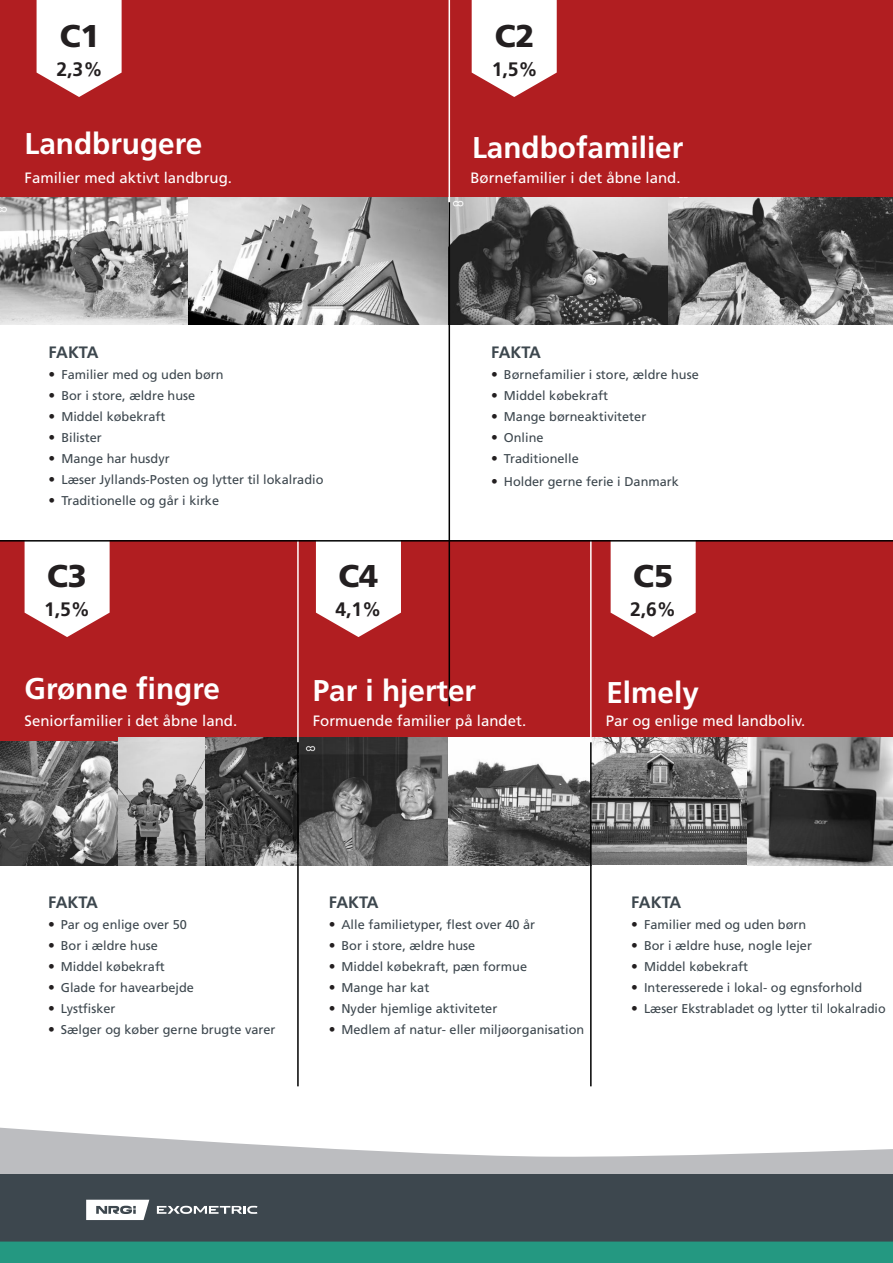
<style>
.page{position:relative;width:893px;height:1263px;background:#fff}
.page>*{position:absolute;margin:0;border:0;box-sizing:border-box;transform-origin:0 0}
.t1{font:900 31.5px "Frutiger LT Std";color:#231f20}
.R2{font:700 30px "Frutiger LT Std";color:#fff}
.t2{font:700 19.5px "Frutiger LT Std";color:#231f20}
.brødtekst{font:700 16.5px "Frutiger LT Std";letter-spacing:-.015em;color:#3d474e}
.brødtekst-2{font:15px "Frutiger LT Std";color:#fff}
.brødtekst-3{font:12.75px "Frutiger LT Std";color:#3d474e}
.s1{font-weight:900;font-size:13.5px;color:#231f20}
</style>
<div class="page">
<svg style="left:0;top:1127px;width:893px;height:47px;fill:#bcbdc0"></svg>
<div style="left:0;top:1174px;width:893px;height:89px;background:#3d474e"></div>
<div style="left:0;top:1241px;width:893px;height:22px;background:#249881"></div>
<svg style="left:157px;top:1205px;width:100px;height:9px"></svg>
<svg style="left:86px;top:1200px;width:63px;height:20px"></svg>
<div style="left:0;top:540px;width:893px;height:202px;background:#b11e21"></div>
<div style="left:0;top:0;width:893px;height:202px;background:#b11e21"></div>
<img style="left:299px;top:738px;width:150px;height:127px">
<img style="left:449px;top:738px;width:444px;height:127px">
<img style="left:0;top:741px;width:118px;height:124px">
<img style="left:204px;top:738px;width:93px;height:127px">
<img style="left:118px;top:738px;width:86px;height:127px">
<img style="left:448px;top:197px;width:221px;height:127px">
<img style="left:669px;top:197px;width:224px;height:127px">
<img style="left:0;top:197px;width:188px;height:127px">
<img style="left:188px;top:197px;width:260px;height:127px">
<hr style="left:449px;top:0;width:1px;height:202px;background:#fff">
<hr style="left:449px;top:202px;width:1px;height:504px;background:#000">
<svg style="left:37px;top:0;width:85px;height:97px;background:#f4e1e2"></svg>
<svg style="left:472px;top:0;width:85px;height:97px;background:#f4e2e2"></svg>
<hr style="left:297px;top:523px;width:2px;height:219px;background:#fff">
<hr style="left:590px;top:523px;width:2px;height:219px;background:#fff">
<hr style="left:297px;top:742px;width:2px;height:344px;background:#000">
<hr style="left:590px;top:742px;width:2px;height:344px;background:#000">
<svg style="left:25px;top:542px;width:85px;height:95px;background:#f4e1e1"></svg>
<svg style="left:316px;top:542px;width:85px;height:95px;background:#f5e2e2"></svg>
<svg style="left:611px;top:542px;width:85px;height:95px;background:#f4e1e2"></svg>
<hr style="left:0;top:540px;width:893px;height:2px;background:#000">
<p class="t1" style="left:60px;top:17px;width:41px">C1</p>
<p class="t2" style="left:57px;top:58px;width:48px">2,3%</p>
<p class="t1" style="left:495px;top:17px;width:41px">C2</p>
<p class="t2" style="left:492px;top:58px;width:48px">1,5%</p>
<p class="R2" style="left:25px;top:126px;width:179px">Landbrugere</p>
<p class="R2" style="left:472px;top:130px;width:213px">Landbofamilier</p>
<p class="brødtekst-2" style="left:25px;top:169px;width:209px">Familier med aktivt landbrug.</p>
<p class="brødtekst-2" style="left:470px;top:169px;width:212px">Børnefamilier i det åbne land.</p>
<p class="brødtekst" style="left:49px;top:343px;width:51px">FAKTA</p>
<p class="brødtekst-3" style="left:49px;top:367px;width:176px"><span class="s1">•</span> Familier med og uden børn</p>
<p class="brødtekst-3" style="left:49px;top:388px;width:148px"><span class="s1">•</span> Bor i store, ældre huse</p>
<p class="brødtekst-3" style="left:49px;top:409px;width:118px"><span class="s1">•</span> Middel købekraft</p>
<p class="brødtekst-3" style="left:49px;top:430px;width:55px"><span class="s1">•</span> Bilister</p>
<p class="brødtekst-3" style="left:49px;top:451px;width:123px"><span class="s1">•</span> Mange har husdyr</p>
<p class="brødtekst-3" style="left:49px;top:472px;width:276px"><span class="s1">•</span> Læser Jyllands-Posten og lytter til lokalradio</p>
<p class="brødtekst-3" style="left:49px;top:493px;width:172px"><span class="s1">•</span> Traditionelle og går i kirke</p>
<p class="t1" style="left:47px;top:557px;width:41px">C3</p>
<p class="t2" style="left:44px;top:598px;width:48px">1,5%</p>
<p class="t1" style="left:338px;top:557px;width:41px">C4</p>
<p class="t2" style="left:335px;top:598px;width:48px">4,1%</p>
<p class="brødtekst" style="left:491px;top:343px;width:51px">FAKTA</p>
<p class="brødtekst-3" style="left:491px;top:367px;width:209px"><span class="s1">•</span> Børnefamilier i store, ældre huse</p>
<p class="brødtekst-3" style="left:491px;top:388px;width:118px"><span class="s1">•</span> Middel købekraft</p>
<p class="brødtekst-3" style="left:491px;top:409px;width:157px"><span class="s1">•</span> Mange børneaktiviteter</p>
<p class="brødtekst-3" style="left:491px;top:430px;width:54px"><span class="s1">•</span> Online</p>
<p class="brødtekst-3" style="left:491px;top:451px;width:89px"><span class="s1">•</span> Traditionelle</p>
<p class="brødtekst-3" style="left:491px;top:474px;width:189px"><span class="s1">•</span> Holder gerne ferie i Danmark</p>
<p class="t1" style="left:633px;top:557px;width:41px">C5</p>
<p class="t2" style="left:630px;top:598px;width:48px">2,6%</p>
<p class="R2" style="left:25px;top:671px;width:197px">Grønne fingre</p>
<p class="R2" style="left:313px;top:673px;width:165px">Par i hjerter</p>
<p class="R2" style="left:606px;top:674px;width:94px">Elmely</p>
<p class="brødtekst-2" style="left:25px;top:712px;width:214px">Seniorfamilier i det åbne land.</p>
<p class="brødtekst-2" style="left:313px;top:712px;width:215px">Formuende familier på landet.</p>
<p class="brødtekst-2" style="left:606px;top:712px;width:201px">Par og enlige med landboliv.</p>
<p class="brødtekst" style="left:48px;top:892px;width:51px">FAKTA</p>
<p class="brødtekst-3" style="left:48px;top:917px;width:140px"><span class="s1">•</span> Par og enlige over 50</p>
<p class="brødtekst-3" style="left:48px;top:938px;width:111px"><span class="s1">•</span> Bor i ældre huse</p>
<p class="brødtekst-3" style="left:48px;top:959px;width:118px"><span class="s1">•</span> Middel købekraft</p>
<p class="brødtekst-3" style="left:48px;top:980px;width:147px"><span class="s1">•</span> Glade for havearbejde</p>
<p class="brødtekst-3" style="left:48px;top:1001px;width:69px"><span class="s1">•</span> Lystfisker</p>
<p class="brødtekst-3" style="left:48px;top:1022px;width:229px"><span class="s1">•</span> Sælger og køber gerne brugte varer</p>
<p class="brødtekst" style="left:329px;top:892px;width:51px">FAKTA</p>
<p class="brødtekst-3" style="left:329px;top:917px;width:208px"><span class="s1">•</span> Alle familietyper, flest over 40 år</p>
<p class="brødtekst-3" style="left:329px;top:938px;width:148px"><span class="s1">•</span> Bor i store, ældre huse</p>
<p class="brødtekst-3" style="left:329px;top:959px;width:200px"><span class="s1">•</span> Middel købekraft, pæn formue</p>
<p class="brødtekst-3" style="left:329px;top:980px;width:102px"><span class="s1">•</span> Mange har kat</p>
<p class="brødtekst-3" style="left:329px;top:1001px;width:170px"><span class="s1">•</span> Nyder hjemlige aktiviteter</p>
<p class="brødtekst-3" style="left:329px;top:1022px;width:257px"><span class="s1">•</span> Medlem af natur- eller miljøorganisation</p>
<p class="brødtekst" style="left:631px;top:892px;width:51px">FAKTA</p>
<p class="brødtekst-3" style="left:631px;top:917px;width:176px"><span class="s1">•</span> Familier med og uden børn</p>
<p class="brødtekst-3" style="left:631px;top:938px;width:182px"><span class="s1">•</span> Bor i ældre huse, nogle lejer</p>
<p class="brødtekst-3" style="left:631px;top:959px;width:118px"><span class="s1">•</span> Middel købekraft</p>
<p class="brødtekst-3" style="left:631px;top:980px;width:232px"><span class="s1">•</span> Interesserede i lokal- og egnsforhold</p>
<p class="brødtekst-3" style="left:631px;top:1001px;width:256px"><span class="s1">•</span> Læser Ekstrabladet og lytter til lokalradio</p>
</div>
